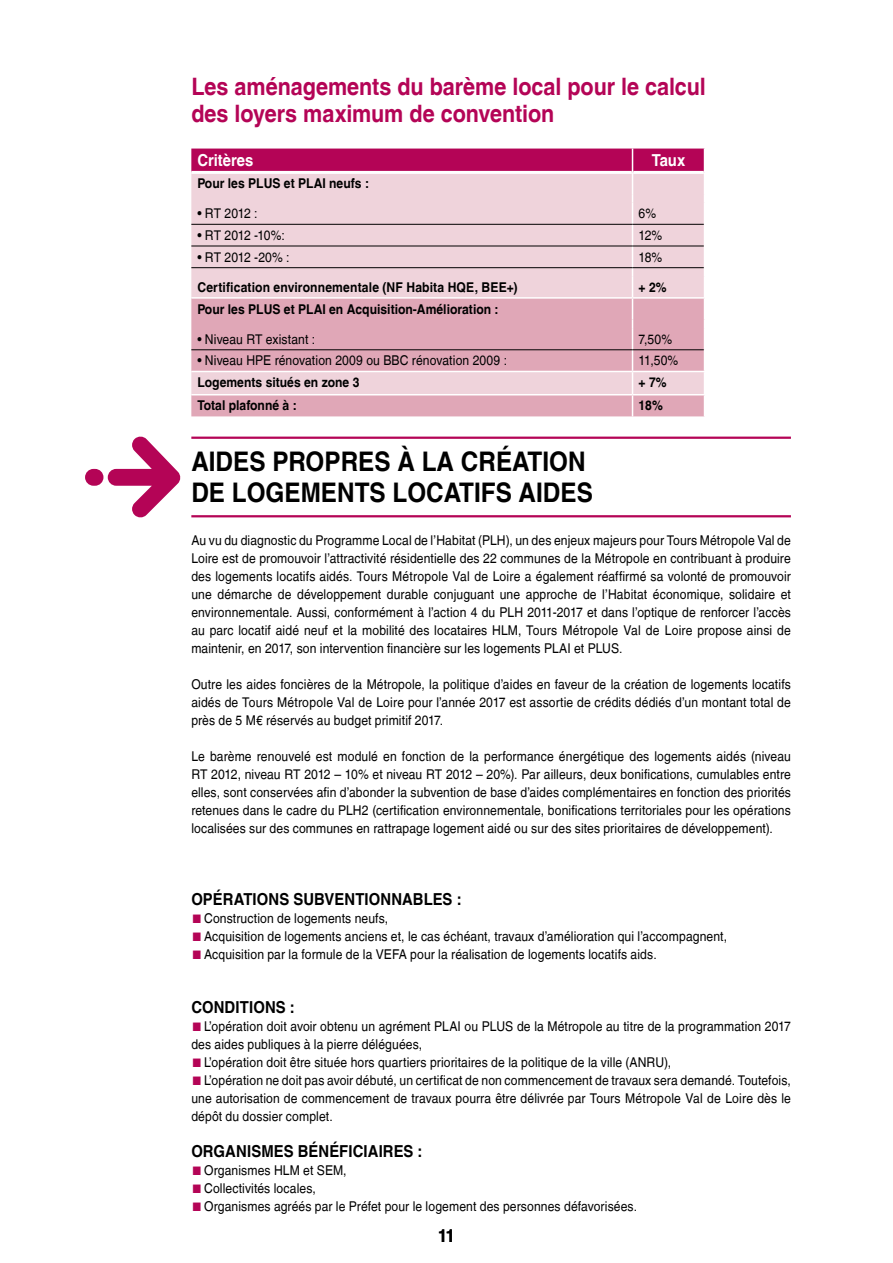
<style>
.page{position:relative;width:893px;height:1263px;background:#fff}
.page>*{position:absolute;margin:0;border:0;box-sizing:border-box;transform-origin:0 0}
.t1{font:700 27px/31.5px "Helvetica LT";color:#000;scale:.9 1}
.t2{font:700 24px/27px "Helvetica LT";letter-spacing:-.005em;color:#b40456;scale:.9 1}
.t3{font:700 18px "Helvetica LT";color:#000;scale:.9 1}
.t4{font:700 16.5px "Helvetica LT";letter-spacing:.005em;color:#000;scale:.9 1}
.t5{font:700 16.5px "Helvetica LT";color:#fff;scale:.9 1}
.t6{font:13.5px/18px "Helvetica LT";letter-spacing:.01em;color:#000;text-align:justify;scale:.9 1}
.t7{font:700 13.5px "Helvetica LT";color:#000;scale:.9 1}
.s1{color:#b40456}
</style>
<div class="page">
<svg style="left:191px;top:149px;width:514px;height:267px;background:#e1b1c1"></svg>
<svg style="left:108px;top:436px;width:73px;height:82px"></svg>
<div style="left:85px;top:469px;width:18px;height:17px;background:#b40456;border-radius:8px"></div>
<hr style="left:191px;top:437px;width:600px;height:2px;background:#b40456">
<hr style="left:191px;top:515px;width:600px;height:2px;background:#b40456">
<h2 class="t2" style="left:191px;top:72px;width:573px">Les aménagements du barème local pour le calcul des loyers maximum de convention</h2>
<p class="t5" style="left:197px;top:151px;width:64px">Critères</p>
<p class="t5" style="left:652px;top:151px;width:39px">Taux</p>
<p class="t7" style="left:197px;top:175px;width:192px">Pour les PLUS et PLAI neufs :</p>
<p class="t6" style="left:197px;top:205px;width:69px">• RT 2012 :</p>
<p class="t6" style="left:638px;top:205px;width:21px">6%</p>
<p class="t6" style="left:197px;top:226px;width:99px">• RT 2012 -10%:</p>
<p class="t6" style="left:638px;top:226px;width:28px">12%</p>
<p class="t6" style="left:197px;top:248px;width:104px">• RT 2012 -20% :</p>
<p class="t6" style="left:638px;top:248px;width:28px">18%</p>
<p class="t7" style="left:197px;top:279px;width:357px">Certification environnementale (NF Habita HQE, BEE+)</p>
<p class="t7" style="left:638px;top:279px;width:33px">+ 2%</p>
<p class="t7" style="left:197px;top:301px;width:336px">Pour les PLUS et PLAI en Acquisition-Amélioration :</p>
<p class="t6" style="left:197px;top:330px;width:132px">• Niveau RT existant :</p>
<p class="t6" style="left:638px;top:330px;width:39px">7,50%</p>
<p class="t6" style="left:197px;top:352px;width:346px">• Niveau HPE rénovation 2009 ou BBC rénovation 2009 :</p>
<p class="t6" style="left:638px;top:352px;width:46px">11,50%</p>
<p class="t7" style="left:197px;top:374px;width:182px">Logements situés en zone 3</p>
<p class="t7" style="left:638px;top:374px;width:33px">+ 7%</p>
<p class="t7" style="left:197px;top:397px;width:112px">Total plafonné à :</p>
<p class="t7" style="left:638px;top:397px;width:29px">18%</p>
<h1 class="t1" style="left:191px;top:445px;width:448px">AIDES PROPRES À LA CRÉATION<br>DE LOGEMENTS LOCATIFS AIDES</h1>
<p class="t6" style="left:191px;top:531px;width:668px">Au vu du diagnostic du Programme Local de l’Habitat (PLH), un des enjeux majeurs pour Tours Métropole Val de Loire est de promouvoir l’attractivité résidentielle des 22 communes de la Métropole en contribuant à produire des logements locatifs aidés. Tours Métropole Val de Loire a également réaffirmé sa volonté de promouvoir une démarche de développement durable conjuguant une approche de l’Habitat économique, solidaire et environnementale. Aussi, conformément à l’action 4 du PLH 2011-2017 et dans l’optique de renforcer l’accès au parc locatif aidé neuf et la mobilité des locataires HLM, Tours Métropole Val de Loire propose ainsi de maintenir, en 2017, son intervention financière sur les logements PLAI et PLUS.</p>
<p class="t6" style="left:191px;top:675px;width:668px">Outre les aides foncières de la Métropole, la politique d’aides en faveur de la création de logements locatifs aidés de Tours Métropole Val de Loire pour l’année 2017 est assortie de crédits dédiés d’un montant total de près de 5 M€ réservés au budget primitif 2017.</p>
<p class="t6" style="left:191px;top:747px;width:668px">Le barème renouvelé est modulé en fonction de la performance énergétique des logements aidés (niveau RT 2012, niveau RT 2012 – 10% et niveau RT 2012 – 20%). Par ailleurs, deux bonifications, cumulables entre elles, sont conservées afin d’abonder la subvention de base d’aides complémentaires en fonction des priorités retenues dans le cadre du PLH2 (certification environnementale, bonifications territoriales pour les opérations localisées sur des communes en rattrapage logement aidé ou sur des sites prioritaires de développement).</p>
<p class="t4" style="left:191px;top:889px;width:302px">OPÉRATIONS SUBVENTIONNABLES :</p>
<p class="t6" style="left:191px;top:909px;width:220px"><span class="s1">■</span> Construction de logements neufs,</p>
<p class="t6" style="left:191px;top:927px;width:597px"><span class="s1">■</span> Acquisition de logements anciens et, le cas échéant, travaux d’amélioration qui l’accompagnent,</p>
<p class="t6" style="left:191px;top:945px;width:519px"><span class="s1">■</span> Acquisition par la formule de la VEFA pour la réalisation de logements locatifs aids.</p>
<p class="t4" style="left:191px;top:997px;width:117px">CONDITIONS :</p>
<p class="t6" style="left:191px;top:1017px;width:668px"><span class="s1">■</span> L’opération doit avoir obtenu un agrément PLAI ou PLUS de la Métropole au titre de la programmation 2017 des aides publiques à la pierre déléguées,</p>
<p class="t6" style="left:191px;top:1053px;width:535px"><span class="s1">■</span> L’opération doit être située hors quartiers prioritaires de la politique de la ville (ANRU),</p>
<p class="t6" style="left:191px;top:1071px;width:668px"><span class="s1">■</span> L’opération ne doit pas avoir débuté, un certificat de non commencement de travaux sera demandé. Toutefois, une autorisation de commencement de travaux pourra être délivrée par Tours Métropole Val de Loire dès le dépôt du dossier complet.</p>
<p class="t4" style="left:191px;top:1141px;width:258px">ORGANISMES BÉNÉFICIAIRES :</p>
<p class="t6" style="left:191px;top:1161px;width:174px"><span class="s1">■</span> Organismes HLM et SEM,</p>
<p class="t6" style="left:191px;top:1179px;width:140px"><span class="s1">■</span> Collectivités locales,</p>
<p class="t6" style="left:191px;top:1197px;width:497px"><span class="s1">■</span> Organismes agréés par le Préfet pour le logement des personnes défavorisées.</p>
<h3 class="t3" style="left:438px;top:1224px;width:20px">11</h3>
</div>
